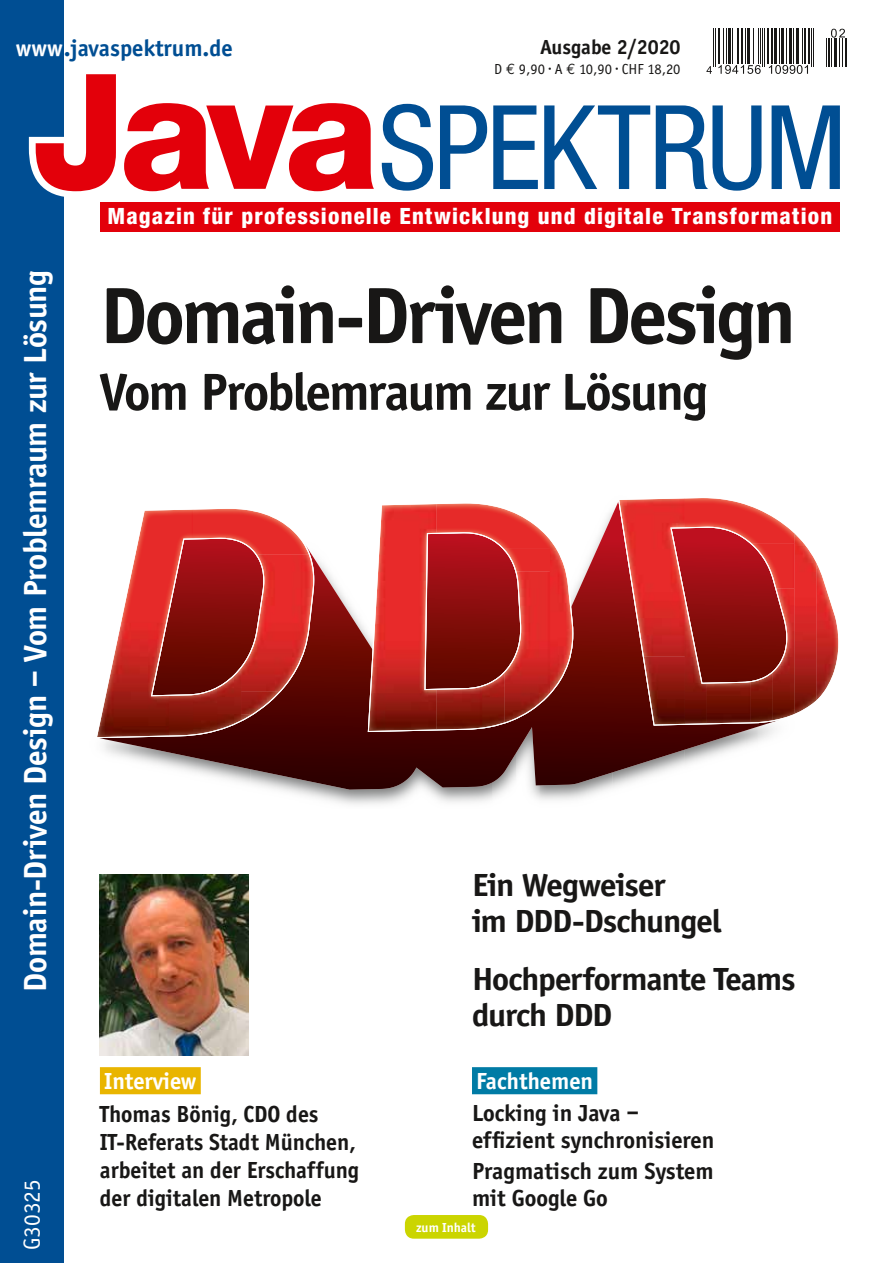
<style>
.page{position:relative;width:893px;height:1263px;background:#fff}
.page>*{position:absolute;margin:0;border:0;box-sizing:border-box;transform-origin:0 0}
.t1{font:700 82.35px "Officina Sans EF";letter-spacing:-.04em;color:#181716}
.t2{font:700 53.85px "Officina Sans EF";letter-spacing:-.035em;color:#181716}
.t3{font:700 33px/36px "Officina Sans EF";letter-spacing:-.03em;color:#181716;scale:1.06 1}
.t4{font:700 33px "Officina Sans EF";letter-spacing:-.01em;color:#fff}
.t5{font:700 24px/28.2px "Officina Sans EF";color:#181716}
.t6{font:700 24px "Officina Sans EF";color:#004e93}
.t7{font:700 24px "Officina Sans EF";color:#fff}
.t8{font:24px "Officina Sans EF";color:#fff}
.t9{font:800 condensed 22.5px "Helvetica Neue LT Std";letter-spacing:.05em;color:#fff}
.t10{font:700 21px "Officina Sans EF";color:#181716}
.t11{font:15px "Officina Sans EF";color:#181716}
.t12{font:700 13.5px "Officina Sans EF";color:#fff}
.s1{color:#fff}
.s2{font-family:"Euro Mono"}
</style>
<div class="page">
<div style="left:0;top:0;width:64px;height:1263px;background:#004e93"></div>
<hr style="left:713px;top:29px;width:1px;height:38px;background:#181716">
<hr style="left:715px;top:29px;width:1px;height:38px;background:#181716">
<hr style="left:718px;top:29px;width:2px;height:35px;background:#181716">
<hr style="left:723px;top:29px;width:1px;height:35px;background:#181716">
<hr style="left:726px;top:29px;width:1px;height:35px;background:#181716">
<hr style="left:728px;top:29px;width:3px;height:35px;background:#181716">
<hr style="left:732px;top:29px;width:1px;height:35px;background:#181716">
<hr style="left:737px;top:29px;width:1px;height:35px;background:#181716">
<hr style="left:741px;top:29px;width:2px;height:35px;background:#181716">
<hr style="left:745px;top:29px;width:1px;height:35px;background:#181716">
<hr style="left:747px;top:29px;width:3px;height:35px;background:#181716">
<hr style="left:753px;top:29px;width:1px;height:35px;background:#181716">
<hr style="left:758px;top:29px;width:1px;height:35px;background:#181716">
<hr style="left:760px;top:29px;width:1px;height:35px;background:#181716">
<hr style="left:762px;top:29px;width:1px;height:38px;background:#181716">
<hr style="left:764px;top:29px;width:1px;height:38px;background:#181716">
<hr style="left:767px;top:29px;width:2px;height:35px;background:#181716">
<hr style="left:771px;top:29px;width:2px;height:35px;background:#181716">
<hr style="left:774px;top:29px;width:3px;height:35px;background:#181716">
<hr style="left:779px;top:29px;width:1px;height:35px;background:#181716">
<hr style="left:781px;top:29px;width:3px;height:35px;background:#181716">
<hr style="left:786px;top:29px;width:1px;height:35px;background:#181716">
<hr style="left:789px;top:29px;width:3px;height:35px;background:#181716">
<hr style="left:793px;top:29px;width:1px;height:35px;background:#181716">
<hr style="left:796px;top:29px;width:3px;height:35px;background:#181716">
<hr style="left:802px;top:29px;width:1px;height:35px;background:#181716">
<hr style="left:804px;top:29px;width:2px;height:35px;background:#181716">
<hr style="left:808px;top:29px;width:2px;height:35px;background:#181716">
<hr style="left:811px;top:29px;width:1px;height:38px;background:#181716">
<hr style="left:813px;top:29px;width:1px;height:38px;background:#181716">
<hr style="left:845px;top:39px;width:2px;height:28px;background:#181716">
<svg style="left:718px;top:65px;width:43px;height:9px"></svg>
<svg style="left:769px;top:65px;width:39px;height:9px"></svg>
<svg style="left:826px;top:29px;width:19px;height:38px"></svg>
<svg style="left:706px;top:66px;width:6px;height:8px"></svg>
<div style="left:472px;top:1067px;width:125px;height:27px;background:#007ba5"></div>
<div style="left:100px;top:1067px;width:101px;height:27px;background:#e9b500"></div>
<img style="left:100px;top:874px;width:149px;height:181px">
<svg style="left:382px;top:104px;width:51px;height:87px"></svg>
<svg style="left:440px;top:105px;width:47px;height:84px"></svg>
<svg style="left:493px;top:105px;width:45px;height:84px"></svg>
<svg style="left:544px;top:105px;width:106px;height:84px"></svg>
<svg style="left:656px;top:105px;width:105px;height:86px"></svg>
<svg style="left:772px;top:105px;width:68px;height:84px"></svg>
<div style="left:100px;top:202px;width:740px;height:30px;background:#e3000a"></div>
<svg style="left:28px;top:74px;width:346px;height:123px"></svg>
<img style="left:600px;top:513px;width:13px;height:23px">
<img style="left:579px;top:536px;width:24px;height:46px">
<img style="left:573px;top:582px;width:9px;height:25px">
<img style="left:757px;top:725px;width:18px;height:17px">
<img style="left:684px;top:727px;width:73px;height:38px">
<img style="left:612px;top:750px;width:73px;height:38px">
<img style="left:540px;top:772px;width:73px;height:28px">
<svg style="left:99px;top:558px;width:474px;height:232px"></svg>
<svg style="left:99px;top:558px;width:215px;height:180px"></svg>
<img style="left:136px;top:531px;width:57px;height:92px">
<img style="left:193px;top:531px;width:99px;height:23px">
<img style="left:264px;top:554px;width:49px;height:138px">
<img style="left:99px;top:623px;width:70px;height:93px">
<img style="left:217px;top:696px;width:24px;height:20px">
<img style="left:193px;top:696px;width:24px;height:20px">
<img style="left:169px;top:696px;width:24px;height:20px">
<img style="left:241px;top:691px;width:38px;height:24px">
<svg style="left:241px;top:714px;width:11px;height:6px"></svg>
<img style="left:140px;top:509px;width:152px;height:22px">
<img style="left:135px;top:531px;width:5px;height:23px">
<img style="left:292px;top:530px;width:22px;height:146px">
<img style="left:117px;top:554px;width:19px;height:87px">
<img style="left:97px;top:635px;width:21px;height:103px">
<img style="left:270px;top:674px;width:23px;height:28px">
<img style="left:249px;top:700px;width:22px;height:17px">
<img style="left:117px;top:716px;width:132px;height:22px">
<img style="left:151px;top:538px;width:113px;height:158px">
<svg style="left:618px;top:520px;width:22px;height:205px;background:#600601"></svg>
<img style="left:619px;top:520px;width:66px;height:137px">
<img style="left:685px;top:520px;width:92px;height:7px">
<img style="left:795px;top:543px;width:21px;height:156px">
<img style="left:787px;top:543px;width:8px;height:45px">
<img style="left:816px;top:566px;width:1px;height:133px">
<img style="left:685px;top:684px;width:22px;height:30px">
<img style="left:773px;top:588px;width:22px;height:126px">
<img style="left:662px;top:656px;width:23px;height:58px">
<img style="left:751px;top:684px;width:22px;height:30px">
<img style="left:707px;top:684px;width:44px;height:30px">
<img style="left:618px;top:498px;width:159px;height:22px">
<img style="left:621px;top:520px;width:19px;height:120px">
<img style="left:777px;top:520px;width:26px;height:23px">
<img style="left:803px;top:543px;width:15px;height:23px">
<img style="left:817px;top:565px;width:22px;height:135px">
<img style="left:640px;top:631px;width:22px;height:94px">
<img style="left:795px;top:699px;width:22px;height:15px">
<img style="left:662px;top:714px;width:132px;height:11px">
<img style="left:670px;top:527px;width:117px;height:157px">
<svg style="left:391px;top:694px;width:182px;height:38px"></svg>
<img style="left:391px;top:525px;width:45px;height:187px">
<img style="left:436px;top:525px;width:114px;height:24px">
<img style="left:505px;top:549px;width:45px;height:173px">
<img style="left:482px;top:690px;width:23px;height:22px">
<img style="left:436px;top:690px;width:46px;height:22px">
<img style="left:381px;top:503px;width:153px;height:22px">
<img style="left:368px;top:525px;width:23px;height:207px">
<img style="left:535px;top:525px;width:21px;height:23px">
<img style="left:550px;top:548px;width:23px;height:146px">
<img style="left:528px;top:692px;width:23px;height:21px">
<img style="left:390px;top:712px;width:138px;height:19px">
<img style="left:424px;top:532px;width:97px;height:158px">
<div style="left:405px;top:1215px;width:83px;height:24px;background:#cbd500;border-radius:9px"></div>
<p class="t6" style="left:16px;top:33px;width:218px"><span class="s1">www</span>.javaspektrum.de</p>
<p class="t10" style="left:540px;top:34px;width:142px">Ausgabe 2/2020</p>
<p class="t11" style="left:494px;top:61px;width:188px">D <span class="s2">€</span> 9,90 · A <span class="s2">€</span> 10,90 · CHF 18,20</p>
<h3 class="t4" style="left:15px;top:991px;width:723px;rotate:-90deg">Domain-Driven Design – Vom Problemraum zur Lösung</h3>
<p class="t8" style="left:19px;top:1250px;width:72px;rotate:-90deg">G30325</p>
<p class="t9" style="left:108px;top:202px;width:726px">Magazin für professionelle Entwicklung und digitale Transformation</p>
<h1 class="t1" style="left:100px;top:266px;width:697px">Domain-Driven Design</h1>
<h2 class="t2" style="left:100px;top:359px;width:610px">Vom Problemraum zur Lösung</h2>
<p class="t7" style="left:104px;top:1067px;width:94px">Interview</p>
<p class="t5" style="left:100px;top:1099px;width:261px">Thomas Bönig, CDO des<br>IT-Referats Stadt München, arbeitet an der Erschaffung der digitalen Metropole</p>
<h3 class="t3" style="left:472px;top:867px;width:237px">Ein Wegweiser<br>im DDD-Dschungel</h3>
<h3 class="t3" style="left:472px;top:961px;width:307px">Hochperformante Teams durch DDD</h3>
<p class="t7" style="left:476px;top:1067px;width:118px">Fachthemen</p>
<p class="t5" style="left:472px;top:1099px;width:244px;line-height:27.2px">Locking in Java – effizient synchronisieren</p>
<p class="t5" style="left:472px;top:1157px;width:243px;line-height:27.2px">Pragmatisch zum System mit Google Go</p>
<p class="t12" style="left:416px;top:1219px;width:61px">zum Inhalt</p>
</div>
